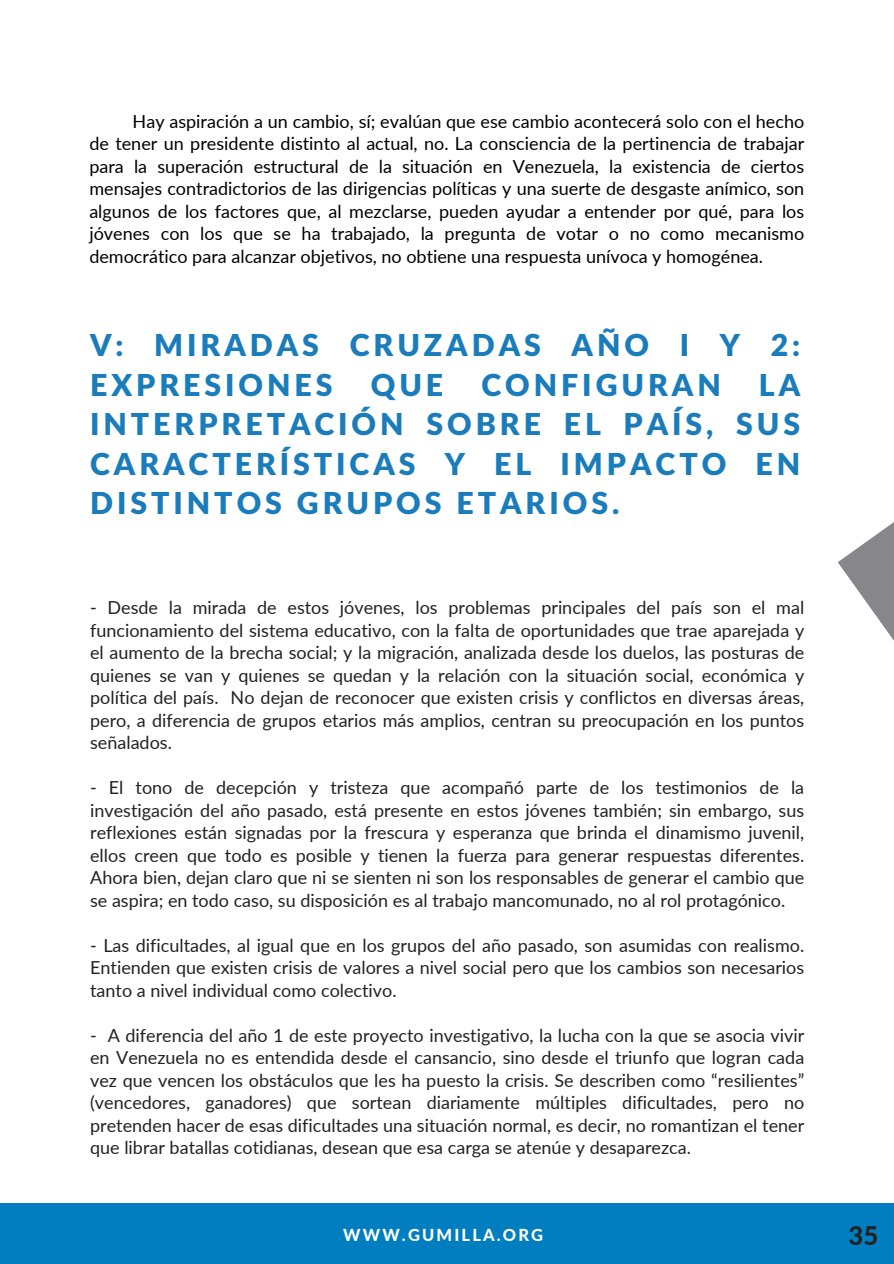
<style>
.page{position:relative;width:894px;height:1264px;background:#fff}
.page>*{position:absolute;margin:0;border:0;box-sizing:border-box;transform-origin:0 0}
.t1{font:900 30.3px/39.3px "Lato Latin";letter-spacing:.13em;color:#1a7cbb}
.t2{font:800 25.65px "Lato";color:#222}
.t3{font:18px/22.5px "Lato";color:#222;text-align:justify}
.t4{font:18px/22.5px "Lato";color:#000;text-align:justify}
.t5{font:800 16.5px "Lato";letter-spacing:.13em;color:#fff}
</style>
<div class="page">
<div style="left:0;top:1203px;width:893px;height:60px;background:#007ec0"></div>
<svg style="left:838px;top:523px;width:55px;height:116px"></svg>
<p class="t4" style="left:89px;top:110px;width:716px;text-indent:43px">Hay aspiración a un cambio, sí; evalúan que ese cambio acontecerá solo con el hecho de tener un presidente distinto al actual, no. La consciencia de la pertinencia de trabajar para la superación estructural de la situación en Venezuela, la existencia de ciertos mensajes contradictorios de las dirigencias políticas y una suerte de desgaste anímico, son algunos de los factores que, al mezclarse, pueden ayudar a entender por qué, para los jóvenes con los que se ha trabajado, la pregunta de votar o no como mecanismo democrático para alcanzar objetivos, no obtiene una respuesta unívoca y homogénea.</p>
<p class="t1" style="left:90px;top:327px;width:711px">V: MIRADAS CRUZADAS AÑO I Y 2:<br>EXPRESIONES</p>
<p class="t1" style="left:370px;top:367px;width:74px">QUE</p>
<p class="t1" style="left:481px;top:367px;width:241px">CONFIGURAN</p>
<p class="t1" style="left:90px;top:367px;width:711px;text-align:justify;text-indent:668px">LA INTERPRETACIÓN SOBRE EL PAÍS, SUS CARACTERÍSTICAS Y EL IMPACTO EN DISTINTOS GRUPOS ETARIOS.</p>
<p class="t3" style="left:90px;top:596px;width:715px">- Desde la mirada de estos jóvenes, los problemas principales del país son el mal funcionamiento del sistema educativo, con la falta de oportunidades que trae aparejada y el aumento de la brecha social; y la migración, analizada desde los duelos, las posturas de quienes se van y quienes se quedan y la relación con la situación social, económica y política del país. No dejan de reconocer que existen crisis y conflictos en diversas áreas, pero, a diferencia de grupos etarios más amplios, centran su preocupación en los puntos señalados.</p>
<h1 class="t3" style="left:90px;top:776px;width:715px">- El tono de decepción y tristeza que acompañó parte de los testimonios de la investigación del año pasado, está presente en estos jóvenes también; sin embargo, sus reflexiones están signadas por la frescura y esperanza que brinda el dinamismo juvenil, ellos creen que todo es posible y tienen la fuerza para generar respuestas diferentes.<br>Ahora bien, dejan claro que ni se sienten ni son los responsables de generar el cambio que se aspira; en todo caso, su disposición es al trabajo mancomunado, no al rol protagónico.</h1>
<p class="t3" style="left:90px;top:933px;width:715px">- Las dificultades, al igual que en los grupos del año pasado, son asumidas con realismo.<br>Entienden que existen crisis de valores a nivel social pero que los cambios son necesarios tanto a nivel individual como colectivo.</p>
<p class="t3" style="left:90px;top:1023px;width:715px">- A diferencia del año 1 de este proyecto investigativo, la lucha con la que se asocia vivir en Venezuela no es entendida desde el cansancio, sino desde el triunfo que logran cada vez que vencen los obstáculos que les ha puesto la crisis. Se describen como “resilientes” (vencedores, ganadores) que sortean diariamente múltiples dificultades, pero no pretenden hacer de esas dificultades una situación normal, es decir, no romantizan el tener que librar batallas cotidianas, desean que esa carga se atenúe y desaparezca.</p>
<p class="t5" style="left:343px;top:1224px;width:201px">WWW.GUMILLA.ORG</p>
<p class="t2" style="left:848px;top:1219px;width:31px">35</p>
</div>
